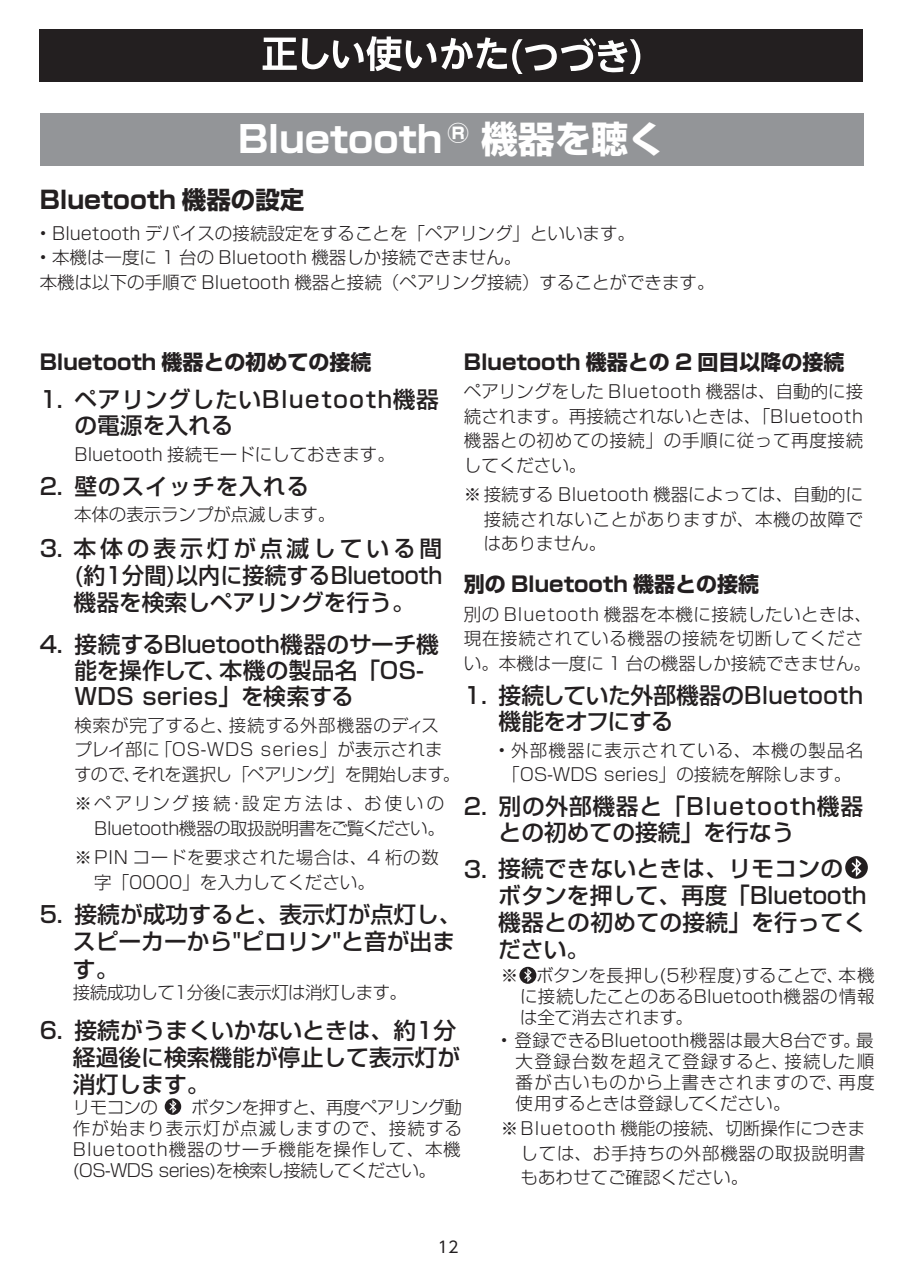
<style>
.page{position:relative;width:903px;height:1275px;background:#fff}
.page>*{position:absolute;margin:0;border:0;box-sizing:border-box;transform-origin:0 0}
.t1{font:700 36.75px "Shin Go Pro";color:#fff}
.t2{font:700 24.5px "Shin Go Pro";color:#231f20}
.t3{font:500 22.75px/27.3px "Shin Go Pro";color:#231f20}
.t4{font:500 22.75px/26.2px "Shin Go Pro";letter-spacing:.03em;color:#231f20}
.t5{font:500 22.75px "Shin Go Pro";letter-spacing:.035em;color:#231f20}
.t6{font:700 21px "Shin Go Pro";color:#231f20}
.t7{font:300 17.5px/24.5px "Shin Go Pro";color:#231f20;text-align:justify}
.t8{font:300 17.5px/24.5px "Shin Go Pro";letter-spacing:.035em;color:#231f20}
.t9{font:300 17.5px/24.5px "Shin Go Pro";letter-spacing:.025em;color:#231f20}
.t10{font:300 17.5px/24.5px "Shin Go Pro";letter-spacing:-.025em;color:#231f20;text-align:right}
.t11{font:300 17.5px "Shin Go Pro";letter-spacing:-.035em;color:#231f20}
.t12{font:15.75px "UD Shin Go Pr 6";color:#231f20}
</style>
<div class="page">
<div style="left:40px;top:29px;width:823px;height:52px;background:#231f20"></div>
<svg style="left:263px;top:36px;width:377px;height:38px"></svg>
<div style="left:40px;top:113px;width:823px;height:53px;background:#939598"></div>
<div style="left:165px;top:1098px;width:16px;height:17px;background:#231f20;border-radius:50%"></div>
<svg style="left:169px;top:1100px;width:8px;height:13px"></svg>
<div style="left:845px;top:856px;width:23px;height:23px;background:#231f20;border-radius:50%"></div>
<svg style="left:851px;top:858px;width:10px;height:19px"></svg>
<div style="left:519px;top:967px;width:17px;height:17px;background:#231f20;border-radius:50%"></div>
<svg style="left:524px;top:968px;width:8px;height:14px"></svg>
<h1 class="t1" style="left:238px;top:110px;width:428px">Bluetooth <sup>Ⓡ</sup> 機器を聴く</h1>
<h2 class="t2" style="left:40px;top:180px;width:266px">Bluetooth 機器の設定</h2>
<p class="t7" style="left:40px;top:219px;width:597px">• Bluetooth デバイスの接続設定をすることを「ペアリング」といいます。</p>
<p class="t7" style="left:40px;top:243px;width:676px">• 本機は一度に 1 台の Bluetooth 機器しか接続できません。<br>本機は以下の手順で Bluetooth 機器と接続（ペアリング接続）することができます。</p>
<p class="t6" style="left:40px;top:345px;width:333px">Bluetooth 機器との初めての接続</p>
<h3 class="t4" style="left:74px;top:383px;width:366px;text-indent:-35px">1. ペアリングしたいBluetooth機器の電源を入れる</h3>
<p class="t7" style="left:74px;top:440px;width:322px">Bluetooth 接続モードにしておきます。</p>
<h3 class="t5" style="left:40px;top:467px;width:271px">2. 壁のスイッチを入れる</h3>
<p class="t7" style="left:74px;top:500px;width:263px">本体の表示ランプが点滅します。</p>
<p class="t6" style="left:464px;top:345px;width:382px">Bluetooth 機器との 2 回目以降の接続</p>
<p class="t7" style="left:464px;top:377px;width:401px">ペアリングをした Bluetooth 機器は、自動的に接続されます。再接続されないときは、「Bluetooth機器との初めての接続」の手順に従って再度接続してください。</p>
<p class="t7" style="left:484px;top:480px;width:381px;text-indent:-20px">※接続する Bluetooth 機器によっては、自動的に接続されないことがありますが、本機の故障ではありません。</p>
<p class="t6" style="left:464px;top:568px;width:297px">別の Bluetooth 機器との接続</p>
<p class="t9" style="left:464px;top:600px;width:410px">別の Bluetooth 機器を本機に接続したいときは、現在接続されている機器の接続を切断してください。本機は一度に 1 台の機器しか接続できません。</p>
<h3 class="t3" style="left:499px;top:679px;width:366px;line-height:26.2px;text-indent:-35px">1. 接続していた外部機器のBluetooth機能をオフにする</h3>
<p class="t8" style="left:499px;top:736px;width:366px">• 外部機器に表示されている、本機の製品名「OS-WDS series」の接続を解除します。</p>
<h3 class="t4" style="left:499px;top:791px;width:366px;text-indent:-35px">2. 別の外部機器と「Bluetooth機器との初めての接続」を行なう</h3>
<h3 class="t3" style="left:498px;top:851px;width:370px;text-align:justify;text-indent:-34px">3. 接続できないときは、リモコンの　ボタンを押して、再度「Bluetooth機器との初めての接続」を行ってください。</h3>
<p class="t7" style="left:520px;top:963px;width:356px;line-height:21px;text-indent:-19px">※　ボタンを長押し(5秒程度)することで、本機に接続したことのあるBluetooth機器の情報は全て消去されます。</p>
<p class="t7" style="left:516px;top:1027px;width:360px;line-height:21px;text-indent:-15px">• 登録できるBluetooth機器は最大8台です。最大登録台数を超えて登録すると、接続した順番が古いものから上書きされますので、再度使用するときは登録してください。</p>
<p class="t7" style="left:521px;top:1114px;width:346px;text-indent:-20px">※Bluetooth 機能の接続、切断操作につきましては、お手持ちの外部機器の取扱説明書もあわせてご確認ください。</p>
<h3 class="t3" style="left:74px;top:532px;width:370px;text-align:justify">本体の表示灯が点滅している間(約1分間)以内に接続するBluetooth機器を検索しペアリングを行う。</h3>
<h3 class="t3" style="left:40px;top:532px;width:25px">3.</h3>
<h3 class="t3" style="left:40px;top:628px;width:401px">4. 接続するBluetooth機器のサーチ機</h3>
<h3 class="t3" style="left:74px;top:655px;width:351px;line-height:26.2px">能を操作して、本機の製品名「OS-<br>WDS series」を検索する</h3>
<p class="t7" style="left:74px;top:711px;width:387px;text-align:left">検索が完了すると、接続する外部機器のディスプレイ部に「OS-WDS series」が表示されますので､それを選択し「ペアリング」を開始します。</p>
<p class="t10" style="left:74px;top:789px;width:372px">※ペアリング接続・設定方法は、お使いの<br>Bluetooth機器の取扱説明書をご覧ください。</p>
<p class="t8" style="left:94px;top:843px;width:346px;text-indent:-20px">※PIN コードを要求された場合は、4 桁の数字「0000」を入力してください。</p>
<h3 class="t3" style="left:73px;top:898px;width:390px;text-indent:-33px">5. 接続が成功すると、表示灯が点灯し、スピーカーから"ピロリン"と音が出ます。</h3>
<p class="t11" style="left:73px;top:977px;width:336px">接続成功して1分後に表示灯は消灯します。</p>
<h3 class="t3" style="left:73px;top:1014px;width:389px;text-indent:-33px">6. 接続がうまくいかないときは、約1分経過後に検索機能が停止して表示灯が消灯します。</h3>
<p class="t7" style="left:73px;top:1095px;width:391px;line-height:21px">リモコンの　　ボタンを押すと、再度ペアリング動作が始まり表示灯が点滅しますので、接続するBluetooth機器のサーチ機能を操作して、本機(OS-WDS series)を検索し接続してください。</p>
<p class="t12" style="left:438px;top:1234px;width:22px">12</p>
</div>
